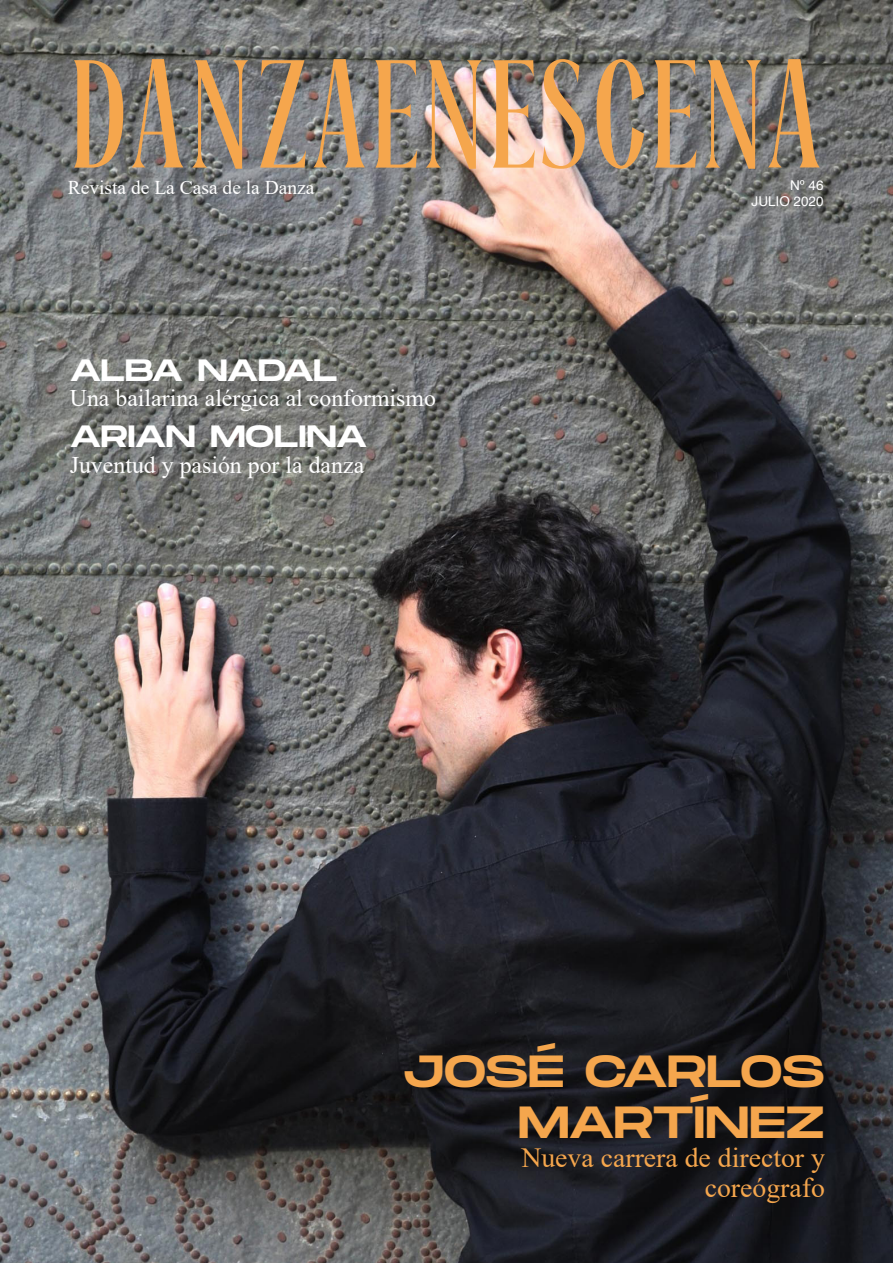
<style>
.page{position:relative;width:893px;height:1263px;background:#fff}
.page>*{position:absolute;margin:0;border:0;box-sizing:border-box;transform-origin:0 0}
.t1{font:159.75px "Octane Typeface";color:#f5a64d}
.t2{font:45px/51px "Monument Extended";letter-spacing:-.025em;color:#f5a64d;text-align:right}
.t3{font:30.75px "Monument Extended";letter-spacing:-.015em;color:#fff}
.t4{font:30.75px "Monument Extended";letter-spacing:-.035em;color:#fff}
.t5{font:27.75px/29.7px "Times New Roman";color:#f5a64d;text-align:right}
.t6{font:23.85px "Times New Roman";color:#fff}
.t7{font:19.5px "Times New Roman";color:#fff}
.t8{font:13.5px/16.2px "Helvetica";color:#fff;text-align:right}
</style>
<div class="page">
<img style="left:0;top:0;width:893px;height:1263px">
<p class="t1" style="left:68px;top:38px;width:757px">DANZAENESCENA</p>
<p class="t7" style="left:68px;top:174px;width:248px">Revista de La Casa de la Danza</p>
<p class="t8" style="left:752px;top:177px;width:74px">Nº 46<br>JULIO 2020</p>
<p class="t4" style="left:70px;top:347px;width:270px">ALBA NADAL</p>
<p class="t6" style="left:70px;top:382px;width:368px">Una bailarina alérgica al conformismo</p>
<p class="t3" style="left:70px;top:414px;width:299px">ARIAN MOLINA</p>
<p class="t6" style="left:70px;top:448px;width:296px">Juventud y pasión por la danza</p>
<p class="t2" style="left:403px;top:1045px;width:424px">JOSÉ CARLOS<br>MARTÍNEZ</p>
<p class="t5" style="left:521px;top:1142px;width:305px">Nueva carrera de director y coreógrafo</p>
</div>
